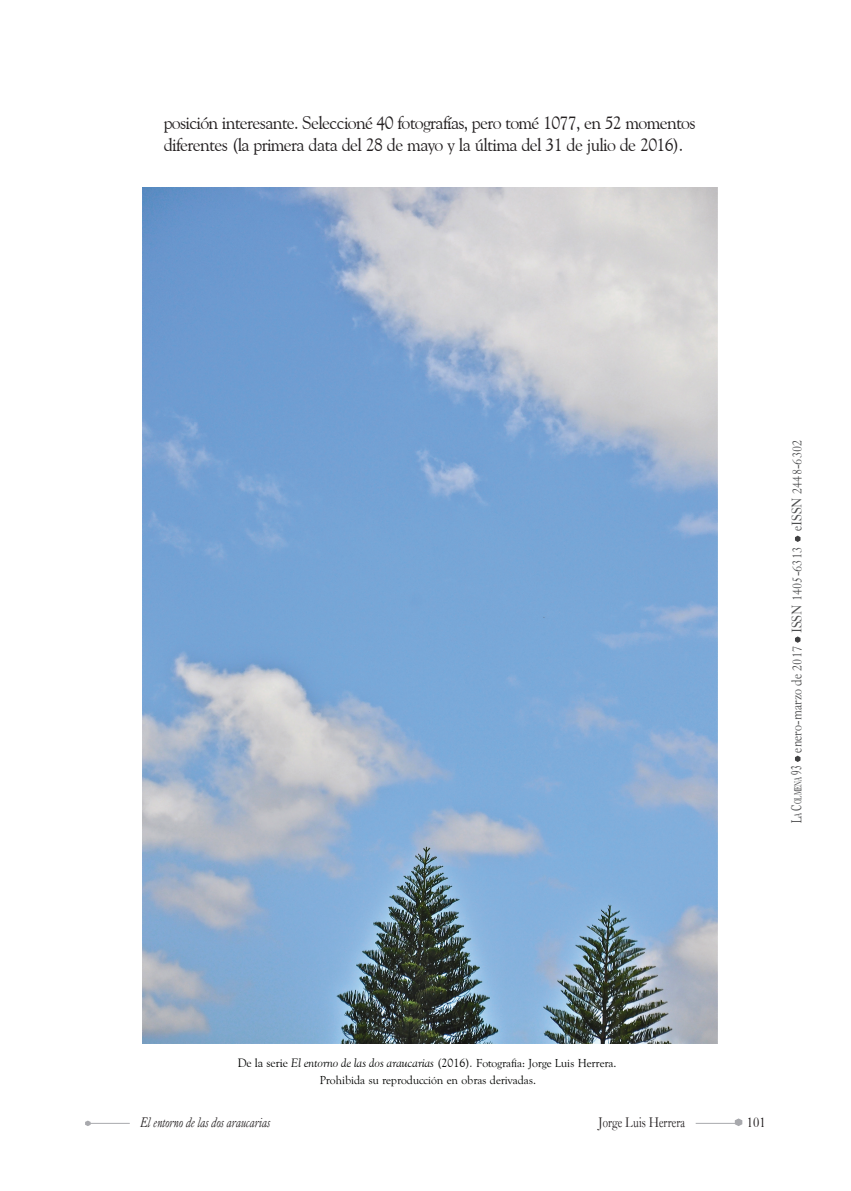
<style>
.page{position:relative;width:851px;height:1191px;background:#fff}
.page>*{position:absolute;margin:0;border:0;box-sizing:border-box;transform-origin:0 0}
.t1{font:18px/22.5px "Goudy Old Style BT";letter-spacing:-.04em;color:#231f20}
.t2{font:15px "Caslon Old Face BT";color:#4b4c4d;scale:.9 1}
.t3{font:italic 15px "Caslon Old Face BT";color:#231f20;scale:.8 1}
.t4{font:15px "Caslon Old Face BT";color:#231f20;scale:.8 1}
.t5{font:300 13.5px "Windsor BT";color:#231f20;scale:.8 1}
.t6{font:italic 12px "Goudy Old Style BT";color:#050605}
.t7{font:12px "Goudy Old Style Normal";color:#040503}
.s1{font-family:"Dutch 766 BT Roman A"}
.s2{font-family:"Dutch 766 BT Roman A";font-size:10.5px}
.s3{font-style:normal}
.s4{font-family:"Goudy Old Style Normal";font-style:normal}
</style>
<div class="page">
<svg style="left:85px;top:1120px;width:7px;height:6px"></svg>
<hr style="left:87px;top:1123px;width:43px;height:1px;background:#a8a9ad">
<svg style="left:733px;top:1118px;width:10px;height:8px"></svg>
<hr style="left:695px;top:1123px;width:43px;height:1px;background:#a8a9ad">
<svg style="left:795px;top:755px;width:6px;height:7px"></svg>
<svg style="left:795px;top:636px;width:6px;height:7px"></svg>
<svg style="left:795px;top:535px;width:6px;height:7px"></svg>
<img style="left:143px;top:188px;width:574px;height:855px">
<p class="t1" style="left:164px;top:111px;width:533px">posición interesante. Seleccioné 40 fotografías, pero tomé 1077, en 52 momentos diferentes (la primera data del 28 de mayo y la última del 31 de julio de 2016).</p>
<p class="t2" style="left:787px;top:823px;width:428px;rotate:-90deg"><span class="s1">L</span><span class="s2">a</span> <span class="s1">C</span><span class="s2">olmena</span> <span class="s1">93</span> enero-marzo de 2017 ISSN 1405-6313 eISSN 2448-6302</p>
<p class="t6" style="left:238px;top:1055px;width:380px"><span class="s3">De la serie</span> El entorno de las dos araucarias <span class="s3">(2016)</span>. <span class="s4">Fotografía: Jorge Luis Herrera.</span></p>
<p class="t7" style="left:320px;top:1073px;width:217px">Prohibida su reproducción en obras derivadas.</p>
<p class="t3" style="left:140px;top:1113px;width:164px">El entorno de las dos araucarias</p>
<p class="t4" style="left:598px;top:1113px;width:110px">Jorge Luis Herrera</p>
<p class="t5" style="left:746px;top:1114px;width:25px">101</p>
</div>
